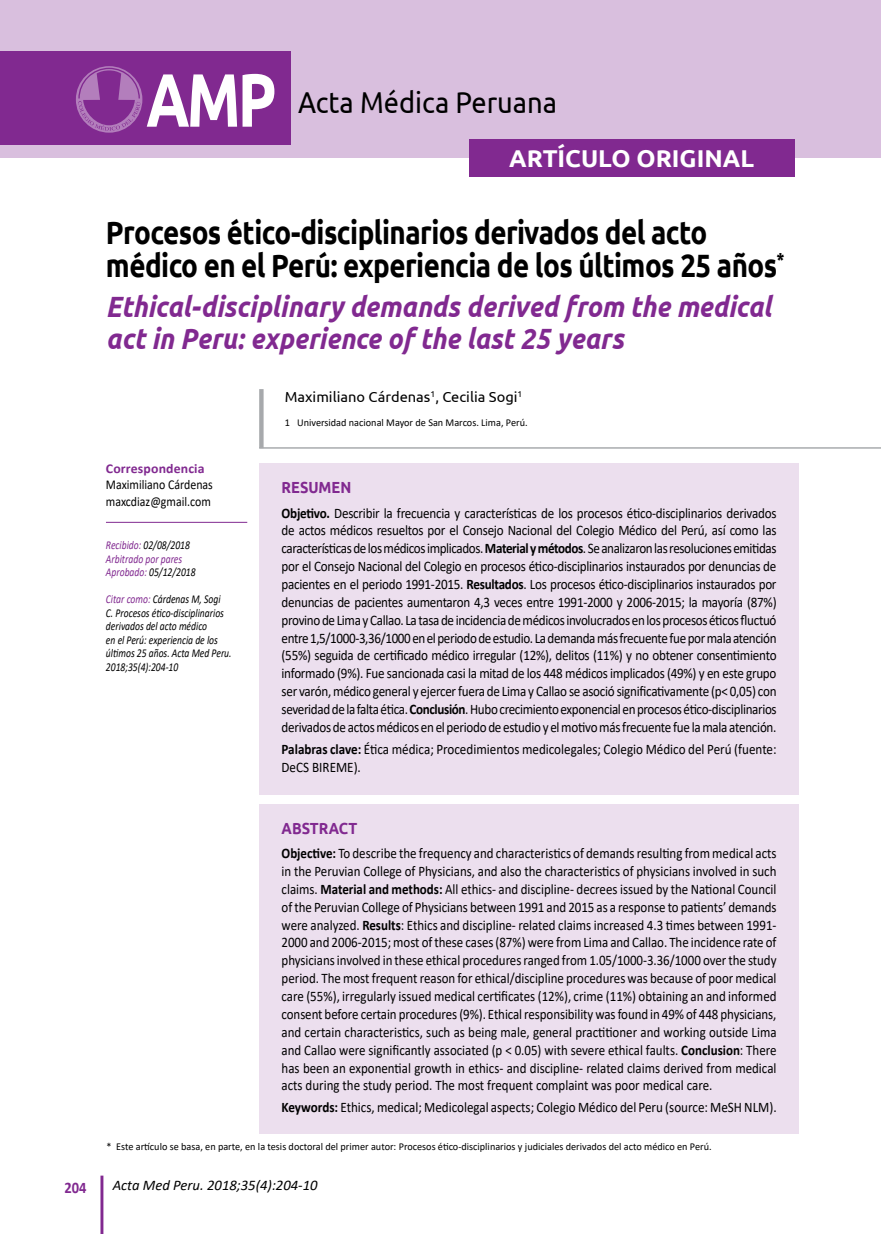
<style>
.page{position:relative;width:881px;height:1234px;background:#fff}
.page>*{position:absolute;margin:0;border:0;box-sizing:border-box;transform-origin:0 0}
.t1{font:700 75.3px "Ubuntu";color:#fff;scale:.8 1}
.t2{font:700 32.25px/33px "Ubuntu";letter-spacing:-.02em;color:#000;scale:.86 1}
.t3{font:30.15px "Ubuntu";color:#000;scale:.9 1}
.t4{font:italic 700 29.25px/31.5px "Ubuntu";color:#812990;scale:.9 1}
.t5{font:700 24.3px "Ubuntu";color:#fff}
.t6{font:700 16.05px "Ubuntu";color:#812990;scale:.9 1}
.t7{font:700 16.05px "Calibri";color:#812990;scale:.9 1}
.t8{font:italic 14.7px "Calibri";color:#000}
.t9{font:14.55px/17.9px "Calibri";color:#000;text-align:justify;scale:.9 1}
.t10{font:14.55px/17.9px "Calibri";color:#000;text-align:justify;scale:.89 1}
.t11{font:14.55px "Ubuntu";color:#000}
.t12{font:13.5px/16.5px "Calibri";color:#000;scale:.88 1}
.t13{font:700 13.5px "Calibri";letter-spacing:.01em;color:#812990}
.t14{font:italic 12px/13.5px "Calibri";color:#000;scale:.8 1}
.t15{font:italic 12px/13.5px "Calibri";color:#812990;scale:.8 1}
.t16{font:10.5px "Calibri";color:#000}
.s1{color:#000}
.s2{color:#812990}
.s3{font-weight:700}
</style>
<div class="page">
<hr style="left:100px;top:1175px;width:3px;height:58px;background:#812990">
<div style="left:259px;top:463px;width:539px;height:331px;background:#ecdfee"></div>
<div style="left:259px;top:804px;width:539px;height:329px;background:#ecdfee"></div>
<svg style="left:259px;top:389px;width:4px;height:58px"></svg>
<hr style="left:259px;top:447px;width:621px;height:1px;background:#a7a9ac">
<hr style="left:106px;top:522px;width:141px;height:1px;background:#812990">
<div style="left:0;top:0;width:880px;height:158px;background:#d9bfde"></div>
<div style="left:0;top:51px;width:291px;height:94px;background:#812990"></div>
<svg style="left:76px;top:66px;width:66px;height:67px"></svg>
<svg style="left:78px;top:68px;width:62px;height:63px"></svg>
<div style="left:469px;top:139px;width:324px;height:38px;background:#812990"></div>
<h1 class="t1" style="left:146px;top:50px;width:164px">AMP</h1>
<h3 class="t3" style="left:298px;top:84px;width:289px">Acta Médica Peruana</h3>
<h3 class="t5" style="left:509px;top:142px;width:246px">ARTÍCULO ORIGINAL</h3>
<h2 class="t2" style="left:106px;top:215px;width:790px">Procesos ético-disciplinarios derivados del acto médico en el Perú: experiencia de los últimos 25 años<sup>*</sup></h2>
<h3 class="t4" style="left:106px;top:290px;width:740px">Ethical-disciplinary demands derived from the medical act in Peru: experience of the last 25 years</h3>
<p class="t13" style="left:106px;top:458px;width:100px">Correspondencia</p>
<p class="t12" style="left:106px;top:476px;width:123px">Maximiliano Cárdenas maxcdiaz@gmail.com</p>
<p class="t15" style="left:106px;top:538px;width:113px">Recibido: <span class="s1">02/08/2018<br></span>Arbitrado por pares<br>Aprobado: <span class="s1">05/12/2018</span></p>
<p class="t14" style="left:106px;top:592px;width:158px"><span class="s2">Citar como:</span> Cárdenas M, Sogi<br>C. Procesos ético-disciplinarios derivados del acto médico<br>en el Perú: experiencia de los últimos 25 años. Acta Med Peru.<br>2018;35(4):204-10</p>
<p class="t11" style="left:284px;top:388px;width:239px">Maximiliano Cárdenas<sup>1</sup>, Cecilia Sogi<sup>1</sup></p>
<p class="t16" style="left:284px;top:415px;width:244px">1 Universidad nacional Mayor de San Marcos. Lima, Perú.</p>
<p class="t6" style="left:281px;top:477px;width:79px">RESUMEN</p>
<p class="t9" style="left:281px;top:503px;width:551px"><span class="s3">Objetivo.</span> Describir la frecuencia y características de los procesos ético-disciplinarios derivados de actos médicos resueltos por el Consejo Nacional del Colegio Médico del Perú, así como las características de los médicos implicados. <span class="s3">Material y métodos</span>. Se analizaron las resoluciones emitidas por el Consejo Nacional del Colegio en procesos ético-disciplinarios instaurados por denuncias de pacientes en el periodo 1991-2015. <span class="s3">Resultados</span>. Los procesos ético-disciplinarios instaurados por denuncias de pacientes aumentaron 4,3 veces entre 1991-2000 y 2006-2015; la mayoría (87%) provino de Lima y Callao. La tasa de incidencia de médicos involucrados en los procesos éticos fluctuó entre 1,5/1000-3,36/1000 en el periodo de estudio. La demanda más frecuente fue por mala atención (55%) seguida de certificado médico irregular (12%), delitos (11%) y no obtener consentimiento informado (9%). Fue sancionada casi la mitad de los 448 médicos implicados (49%) y en este grupo ser varón, médico general y ejercer fuera de Lima y Callao se asoció significativamente (p&lt; 0,05) con severidad de la falta ética. <span class="s3">Conclusión</span>. Hubo crecimiento exponencial en procesos ético-disciplinarios derivados de actos médicos en el periodo de estudio y el motivo más frecuente fue la mala atención.</p>
<p class="t9" style="left:281px;top:739px;width:551px"><span class="s3">Palabras clave:</span> Ética médica; Procedimientos medicolegales; Colegio Médico del Perú (fuente:<br>DeCS BIREME).</p>
<p class="t6" style="left:281px;top:817px;width:86px">ABSTRACT</p>
<p class="t10" style="left:281px;top:843px;width:557px"><span class="s3">Objective:</span> To describe the frequency and characteristics of demands resulting from medical acts in the Peruvian College of Physicians, and also the characteristics of physicians involved in such claims. <span class="s3">Material and methods:</span> All ethics- and discipline- decrees issued by the National Council of the Peruvian College of Physicians between 1991 and 2015 as a response to patients’ demands were analyzed. <span class="s3">Results</span>: Ethics and discipline- related claims increased 4.3 times between 1991- 2000 and 2006-2015; most of these cases (87%) were from Lima and Callao. The incidence rate of physicians involved in these ethical procedures ranged from 1.05/1000-3.36/1000 over the study period. The most frequent reason for ethical/discipline procedures was because of poor medical care (55%), irregularly issued medical certificates (12%), crime (11%) obtaining an and informed consent before certain procedures (9%). Ethical responsibility was found in 49% of 448 physicians, and certain characteristics, such as being male, general practitioner and working outside Lima and Callao were significantly associated (p &lt; 0.05) with severe ethical faults. <span class="s3">Conclusion</span>: There has been an exponential growth in ethics- and discipline- related claims derived from medical acts during the study period. The most frequent complaint was poor medical care.</p>
<p class="t9" style="left:281px;top:1098px;width:551px"><span class="s3">Keywords:</span> Ethics, medical; Medicolegal aspects; Colegio Médico del Peru (source: MeSH NLM).</p>
<p class="t16" style="left:106px;top:1138px;width:606px">* Este artículo se basa, en parte, en la tesis doctoral del primer autor: Procesos ético-disciplinarios y judiciales derivados del acto médico en Perú.</p>
<p class="t7" style="left:64px;top:1175px;width:26px">204</p>
<p class="t8" style="left:113px;top:1174px;width:206px">Acta Med Peru. 2018;35(4):204-10</p>
</div>
